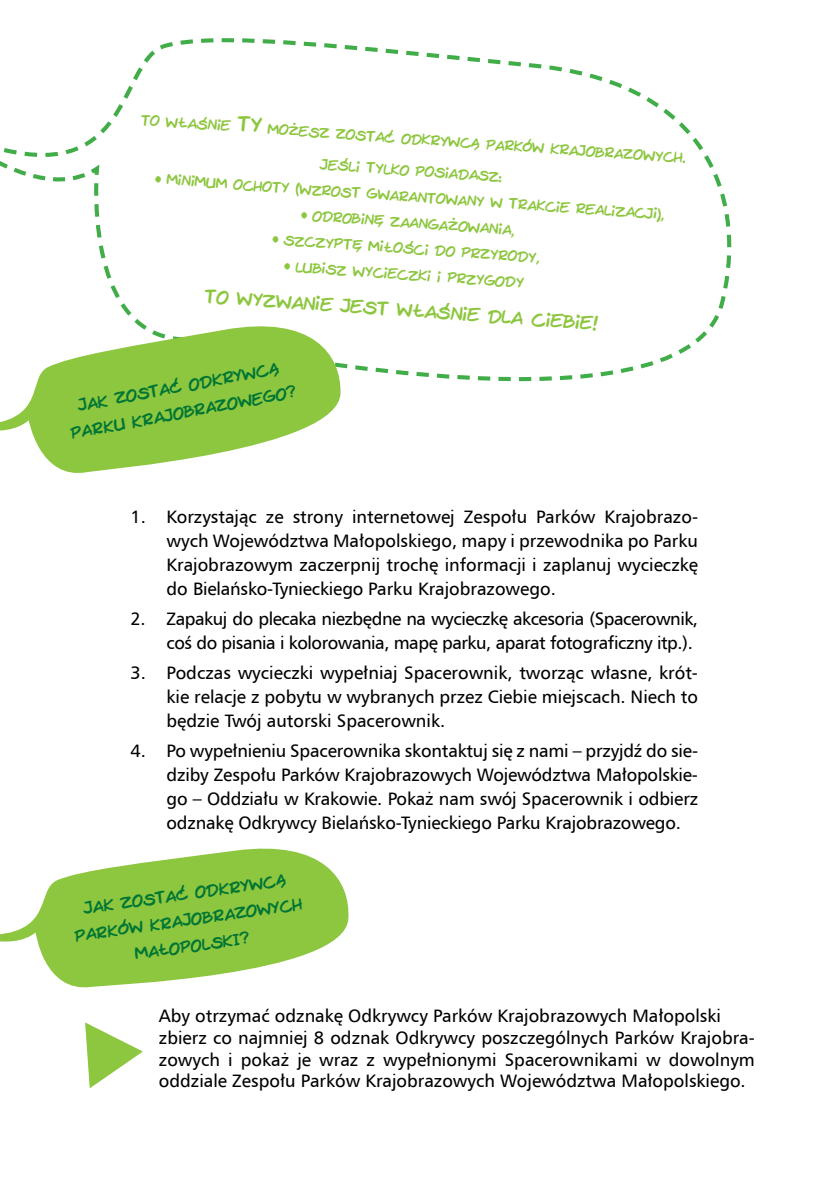
<style>
.page{position:relative;width:840px;height:1191px;background:#fff}
.page>*{position:absolute;margin:0;border:0;box-sizing:border-box;transform-origin:0 0}
.t1{font:18px/24px "Humnst 777 EU";color:#000;text-align:justify}
.t2{font:18px/24px "Humnst 777 EU";letter-spacing:-.025em;color:#000;text-align:right}
.t3{font:18px "Dzikus";color:#8dc63f}
.t4{font:16px/26px "Dzikus";color:#007534;text-align:center}
.t5{font:14px "Dzikus";color:#8dc63f}
.s1{font-size:20px}
.s2{font-size:24px}
</style>
<div class="page">
<svg style="left:341px;top:345px;width:350px;height:37px"></svg>
<svg style="left:0;top:39px;width:728px;height:306px"></svg>
<svg style="left:85px;top:1022px;width:58px;height:66px"></svg>
<svg style="left:0;top:848px;width:349px;height:140px;fill:#8dc63f"></svg>
<svg style="left:0;top:314px;width:341px;height:159px;fill:#8dc63f"></svg>
<p class="t5" style="left:141px;top:112px;width:548px;rotate:4deg">To właśnie <span class="s1">Ty</span> możesz zostać Odkrywcą Parków Krajobrazowych.</p>
<p class="t5" style="left:320px;top:156px;width:185px;rotate:4deg">Jeśli tylko posiadasz:</p>
<p class="t5" style="left:154px;top:171px;width:514px;rotate:4deg"><span class="s2">•</span> minimum ochoty (wzrost gwarantowany w trakcie realizacji),</p>
<p class="t5" style="left:300px;top:207px;width:218px;rotate:4deg"><span class="s2">•</span> odrobinę zaangażowania,</p>
<p class="t5" style="left:271px;top:231px;width:272px;rotate:4deg"><span class="s2">•</span> szczyptę miłości do przyrody,</p>
<p class="t5" style="left:283px;top:258px;width:244px;rotate:4deg"><span class="s2">•</span> lubisz wycieczki i przygody</p>
<p class="t3" style="left:204px;top:285px;width:397px;rotate:4deg">to wyzwanie jest właśnie dla Ciebie!</p>
<p class="t4" style="left:62px;top:396px;width:232px;rotate:-11deg">JAK ZOSTAĆ ODKRYWCĄ<br>PARKU KRAJObRAZOWEGO?</p>
<p class="t1" style="left:166px;top:505px;width:532px;text-indent:-36px">1. Korzystając ze strony internetowej Zespołu Parków Krajobrazo&shy;wych Województwa Małopolskiego, mapy i przewodnika po Parku Krajobrazowym zaczerpnij trochę informacji i zaplanuj wycieczkę do Bielańsko-Tynieckiego Parku Krajobrazowego.</p>
<p class="t2" style="left:130px;top:606px;width:568px">2. Zapakuj do plecaka niezbędne na wycieczkę akcesoria (Spacerownik, coś do pisania i kolorowania, mapę parku, aparat fotograficzny itp.).</p>
<p class="t1" style="left:166px;top:660px;width:532px;text-indent:-36px">3. Podczas wycieczki wypełniaj Spacerownik, tworząc własne, krót&shy;kie relacje z pobytu w wybranych przez Ciebie miejscach. Niech to będzie Twój autorski Spacerownik.</p>
<p class="t1" style="left:166px;top:738px;width:532px;text-indent:-36px">4. Po wypełnieniu Spacerownika skontaktuj się z nami – przyjdź do sie&shy;dziby Zespołu Parków Krajobrazowych Województwa Małopolskie&shy;go – Oddziału w Krakowie. Pokaż nam swój Spacerownik i odbierz odznakę Odkrywcy Bielańsko-Tynieckiego Parku Krajobrazowego.</p>
<p class="t4" style="left:68px;top:897px;width:233px;rotate:-8deg">JAK ZOSTAĆ ODKRYWCĄ<br>PARKÓW KRAJOBRAZOWYCH<br>MAŁOPOLSKI?</p>
<p class="t1" style="left:159px;top:1005px;width:597px;line-height:21.6px;text-align:left">Aby otrzymać odznakę Odkrywcy Parków Krajobrazowych Małopolski zbierz co najmniej 8 odznak Odkrywcy poszczególnych Parków Krajobra&shy;zowych i pokaż je wraz z wypełnionymi Spacerownikami w dowolnym oddziale Zespołu Parków Krajobrazowych Województwa Małopolskiego.</p>
</div>
